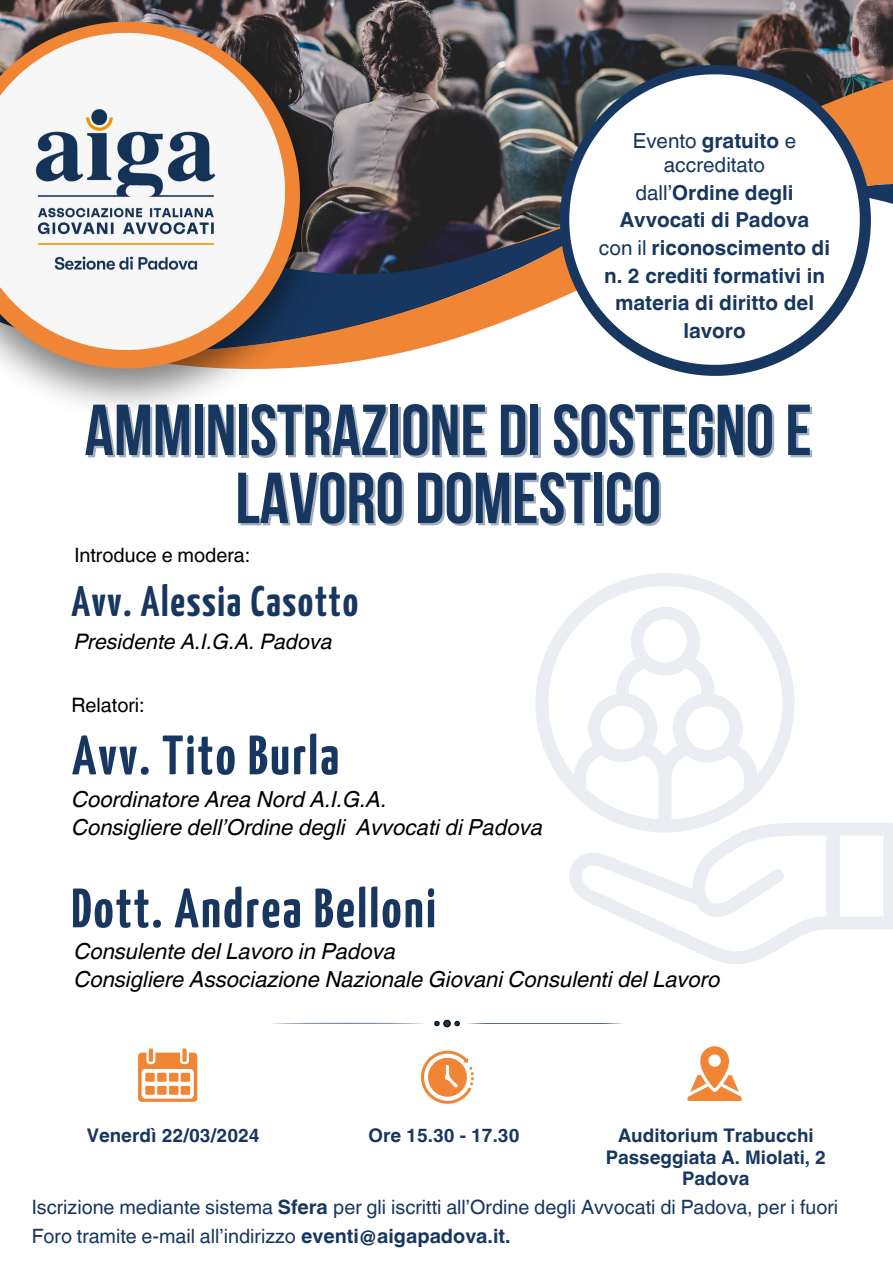
<style>
.page{position:relative;width:893px;height:1263px;background:#fff}
.page>*{position:absolute;margin:0;border:0;box-sizing:border-box;transform-origin:0 0}
.t1{font:700 72px/68.1px "Bebas Neue";color:#173760;text-align:center}
.t2{font:700 55.43px "Yanone Kaffeesatz";letter-spacing:.04em;color:#173760}
.t3{font:700 42.67px "Yanone Kaffeesatz";letter-spacing:.04em;color:#173760}
.t4{font:italic 22.12px/28.1px "Helvetica World";color:#000}
.t5{font:italic 21.38px "Helvetica World";color:#000}
.t6{font:700 20.62px/27.6px "Helvetica World";color:#173760;text-align:center}
.t7{font:20.62px/24.8px "Helvetica World";color:#173760;text-align:center}
.t8{font:19.88px "Helvetica World";color:#000}
.t9{font:19.73px/29.2px "Helvetica World";color:#173760}
.t10{font:700 18.75px/21.9px "Helvetica World";color:#173760;text-align:center}
.s1{font-weight:700}
.s2{font-weight:400}
</style>
<div class="page">
<svg style="left:331px;top:274px;width:229px;height:91px"></svg>
<img style="left:0;top:0;width:893px;height:274px">
<img style="left:0;top:9px;width:331px;height:399px">
<svg style="left:0;top:22px;width:300px;height:347px;background:#9d6e4c"></svg>
<img style="left:0;top:33px;width:285px;height:317px">
<svg style="left:149px;top:1048px;width:4px;height:14px"></svg>
<div style="left:182px;top:1048px;width:5px;height:14px;background:#ef8535"></div>
<svg style="left:138px;top:1052px;width:59px;height:50px"></svg>
<svg style="left:421px;top:1051px;width:53px;height:53px"></svg>
<svg style="left:687px;top:1046px;width:55px;height:55px"></svg>
<svg style="left:271px;top:1023px;width:154px;height:1px"></svg>
<svg style="left:434px;top:1020px;width:189px;height:7px"></svg>
<svg style="left:560px;top:65px;width:311px;height:311px"></svg>
<svg style="left:569px;top:74px;width:290px;height:291px"></svg>
<svg style="left:619px;top:164px;width:192px;height:128px"></svg>
<svg style="left:535px;top:573px;width:259px;height:249px"></svg>
<svg style="left:569px;top:822px;width:324px;height:142px"></svg>
<h2 class="t7" style="left:633px;top:128px;width:165px">Evento <span class="s1">gratuito</span> e accreditato</h2>
<h2 class="t6" style="left:599px;top:177px;width:233px"><span class="s2">dall’</span>Ordine degli<br>Avvocati di Padova<br><span class="s2">con il</span> riconoscimento di n. 2 crediti formativi in materia di diritto del lavoro</h2>
<p class="t1" style="left:85px;top:403px;width:728px">AMMINISTRAZIONE DI SOSTEGNOE<br>LAVORO DOMESTICO</p>
<p class="t8" style="left:74px;top:543px;width:177px">Introduce e modera:</p>
<h3 class="t3" style="left:71px;top:585px;width:288px">Avv. Alessia Casotto</h3>
<p class="t5" style="left:74px;top:624px;width:259px">Presidente A.I.G.A. Padova</p>
<p class="t8" style="left:71px;top:693px;width:75px">Relatori:</p>
<h4 class="t2" style="left:72px;top:733px;width:269px">Avv. Tito Burla</h4>
<h4 class="t4" style="left:72px;top:783px;width:472px">Coordinatore Area Nord A.I.G.A.<br>Consigliere dell’Ordine degli Avvocati di Padova</h4>
<h4 class="t2" style="left:71px;top:886px;width:366px">Dott. Andrea Belloni</h4>
<h2 class="t4" style="left:74px;top:935px;width:647px">Consulente del Lavoro in Padova<br>Consigliere Associazione Nazionale Giovani Consulenti del Lavoro</h2>
<p class="t10" style="left:87px;top:1122px;width:174px">Venerdì 22/03/2024</p>
<p class="t10" style="left:606px;top:1122px;width:222px">Auditorium Trabucchi<br>Passeggiata A. Miolati, 2<br>Padova</p>
<h4 class="t10" style="left:369px;top:1122px;width:152px">Ore 15.30 - 17.30</h4>
<h1 class="t9" style="left:32px;top:1192px;width:808px">Iscrizione mediante sistema <span class="s1">Sfera</span> per gli iscritti all’Ordine degli Avvocati di Padova, per i fuori<br>Foro tramite e-mail all’indirizzo <span class="s1">eventi@aigapadova.it.</span></h1>
</div>
